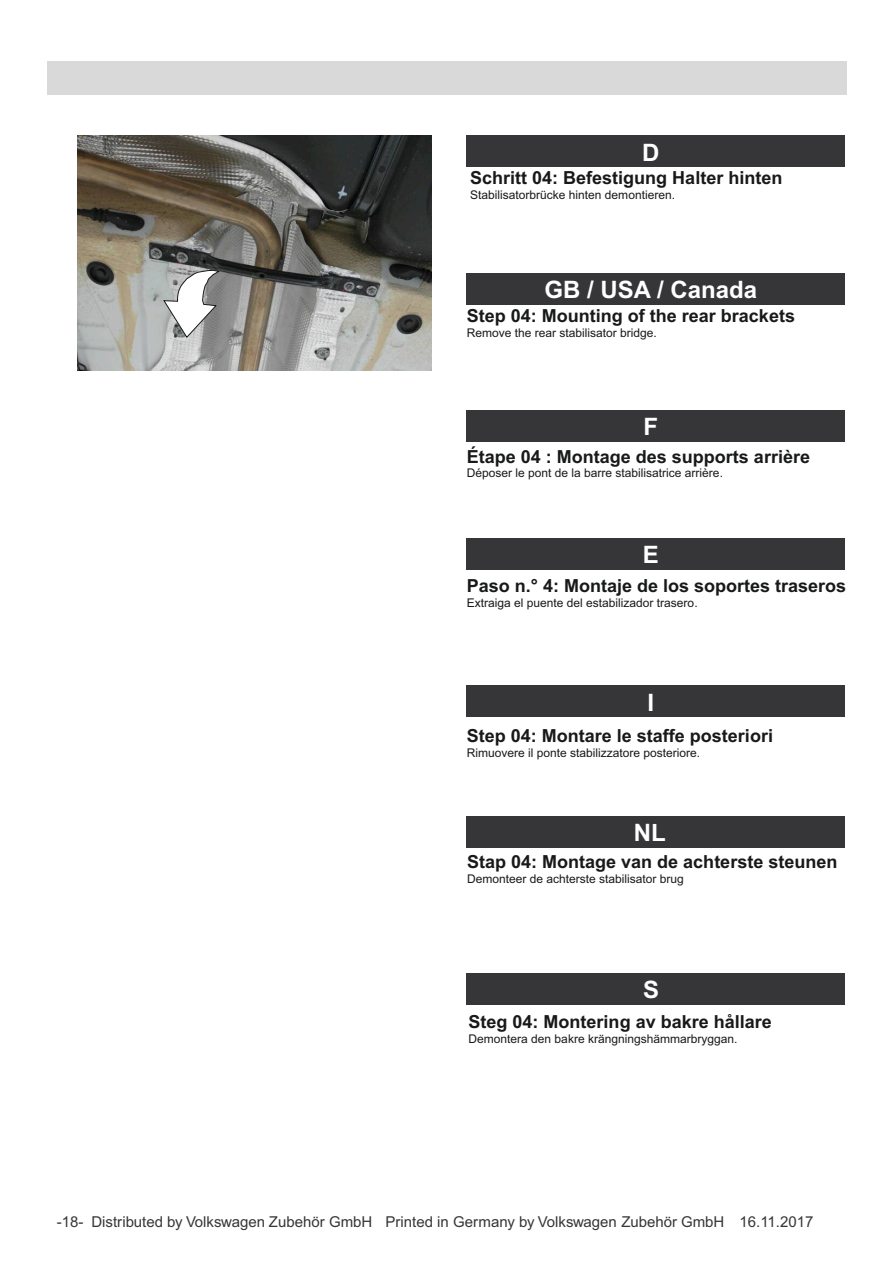
<style>
.page{position:relative;width:893px;height:1263px;background:#fff}
.page>*{position:absolute;margin:0;border:0;box-sizing:border-box;transform-origin:0 0}
.t1{font:700 24px "Arial";color:#fff}
.t2{font:700 18px "Arial";color:#181919}
.t3{font:15px "Arial";color:#363638}
.t4{font:12px "Arial";color:#181919}
</style>
<div class="page">
<div style="left:466px;top:136px;width:379px;height:31px;background:#363638"></div>
<div style="left:466px;top:273px;width:379px;height:31px;background:#363638"></div>
<div style="left:466px;top:410px;width:379px;height:32px;background:#363638"></div>
<div style="left:466px;top:538px;width:379px;height:31px;background:#363638"></div>
<div style="left:466px;top:686px;width:379px;height:31px;background:#363638"></div>
<div style="left:466px;top:816px;width:379px;height:32px;background:#363638"></div>
<div style="left:466px;top:973px;width:379px;height:32px;background:#363638"></div>
<img style="left:77px;top:136px;width:354px;height:235px">
<svg style="left:163px;top:270px;width:56px;height:68px"></svg>
<div style="left:47px;top:61px;width:799px;height:34px;background:#d9d9d9"></div>
<h1 class="t1" style="left:642px;top:135px;width:19px">D</h1>
<h2 class="t2" style="left:470px;top:165px;width:314px">Schritt 04: Befestigung Halter hinten</h2>
<p class="t4" style="left:470px;top:186px;width:206px">Stabilisatorbrücke hinten demontieren.</p>
<h1 class="t1" style="left:544px;top:273px;width:214px">GB / USA / Canada</h1>
<h2 class="t2" style="left:467px;top:303px;width:330px">Step 04: Mounting of the rear brackets</h2>
<p class="t4" style="left:467px;top:324px;width:192px">Remove the rear stabilisator bridge.</p>
<h1 class="t1" style="left:643px;top:410px;width:16px">F</h1>
<h2 class="t2" style="left:467px;top:444px;width:345px">Étape 04 : Montage des supports arrière</h2>
<p class="t4" style="left:467px;top:465px;width:258px">Déposer le pont de la barre stabilisatrice arrière.</p>
<h1 class="t1" style="left:642px;top:538px;width:18px">E</h1>
<h2 class="t2" style="left:467px;top:573px;width:381px">Paso n.° 4: Montaje de los soportes traseros</h2>
<p class="t4" style="left:467px;top:594px;width:232px">Extraiga el puente del estabilizador trasero.</p>
<h1 class="t1" style="left:647px;top:685px;width:8px">I</h1>
<h2 class="t2" style="left:467px;top:723px;width:308px">Step 04: Montare le staffe posteriori</h2>
<p class="t4" style="left:467px;top:745px;width:235px">Rimuovere il ponte stabilizzatore posteriore.</p>
<h1 class="t1" style="left:634px;top:816px;width:33px">NL</h1>
<h2 class="t2" style="left:467px;top:849px;width:372px">Stap 04: Montage van de achterste steunen</h2>
<p class="t4" style="left:467px;top:870px;width:218px">Demonteer de achterste stabilisator brug</p>
<h1 class="t1" style="left:643px;top:973px;width:18px">S</h1>
<h2 class="t2" style="left:468px;top:1009px;width:305px">Steg 04: Montering av bakre hållare</h2>
<p class="t4" style="left:468px;top:1030px;width:270px">Demontera den bakre krängningshämmarbryggan.</p>
<p class="t3" style="left:57px;top:1211px;width:758px">-18- Distributed by Volkswagen Zubehör GmbH Printed in Germany by Volkswagen Zubehör GmbH 16.11.2017</p>
</div>
